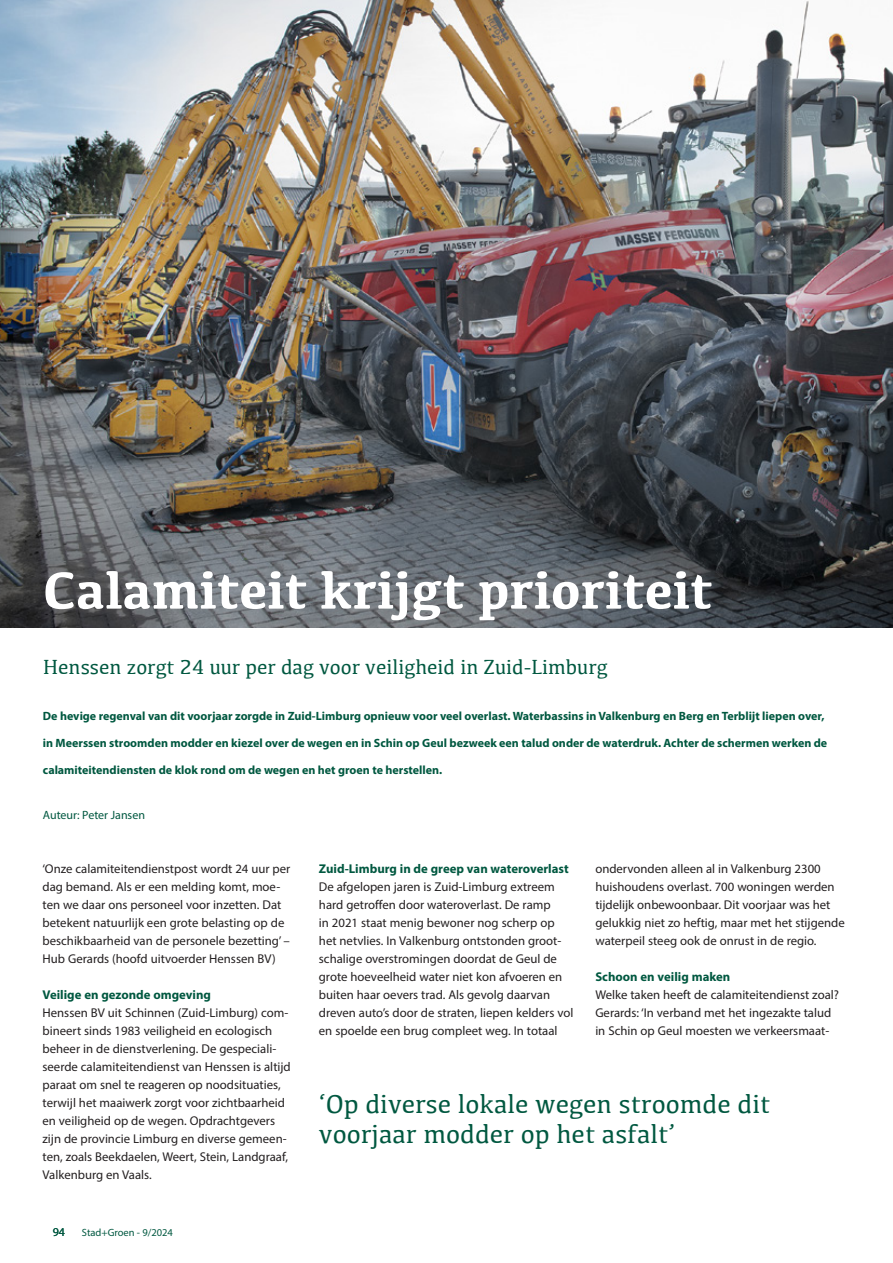
<style>
.page{position:relative;width:893px;height:1263px;background:#fff}
.page>*{position:absolute;margin:0;border:0;box-sizing:border-box;transform-origin:0 0}
.t1{font:700 54px "Kefa";color:#fff}
.t2{font:27px/30px "Kefa";color:#005840}
.t3{font:21px "Kefa";color:#005840}
.t4{font:12.75px/18px "Myriad Pro";color:#231f20}
.t5{font:700 12.75px "Myriad Pro";color:#005840}
.t6{font:700 12px "Myriad Pro";color:#005840}
.t7{font:12px "Myriad Pro";color:#005840}
.t8{font:10.5px "Myriad Pro";color:#005840}
</style>
<div class="page">
<img style="left:0;top:0;width:893px;height:627px">
<h1 class="t1" style="left:43px;top:554px;width:671px">Calamiteit krijgt prioriteit</h1>
<h3 class="t3" style="left:43px;top:653px;width:566px">Henssen zorgt 24 uur per dag voor veiligheid in Zuid-Limburg</h3>
<p class="t6" style="left:43px;top:708px;width:783px">De hevige regenval van dit voorjaar zorgde in Zuid-Limburg opnieuw voor veel overlast. Waterbassins in Valkenburg en Berg en Terblijt liepen over,</p>
<p class="t6" style="left:43px;top:735px;width:786px">in Meerssen stroomden modder en kiezel over de wegen en in Schin op Geul bezweek een talud onder de waterdruk. Achter de schermen werken de</p>
<p class="t6" style="left:43px;top:762px;width:401px">calamiteitendiensten de klok rond om de wegen en het groen te herstellen.</p>
<p class="t7" style="left:43px;top:808px;width:104px">Auteur: Peter Jansen</p>
<p class="t4" style="left:43px;top:860px;width:249px">‘Onze calamiteitendienstpost wordt 24 uur per dag bemand. Als er een melding komt, moe&shy;ten we daar ons personeel voor inzetten. Dat betekent natuurlijk een grote belasting op de beschikbaarheid van de personele bezetting’ – Hub Gerards (hoofd uitvoerder Henssen BV)</p>
<p class="t5" style="left:43px;top:986px;width:170px">Veilige en gezonde omgeving</p>
<p class="t4" style="left:43px;top:1004px;width:250px">Henssen BV uit Schinnen (Zuid-Limburg) com&shy;bineert sinds 1983 veiligheid en ecologisch beheer in de dienstverlening. De gespeciali&shy;seerde calamiteitendienst van Henssen is altijd paraat om snel te reageren op noodsituaties, terwijl het maaiwerk zorgt voor zichtbaarheid en veiligheid op de wegen. Opdrachtgevers zijn de provincie Limburg en diverse gemeen&shy;ten, zoals Beekdaelen, Weert, Stein, Landgraaf, Valkenburg en Vaals.</p>
<p class="t7" style="left:53px;top:1224px;width:14px">94</p>
<p class="t8" style="left:82px;top:1226px;width:93px">Stad+Groen - 9/2024</p>
<p class="t5" style="left:319px;top:860px;width:251px">Zuid-Limburg in de greep van wateroverlast</p>
<p class="t4" style="left:319px;top:878px;width:256px">De afgelopen jaren is Zuid-Limburg extreem hard getroffen door wateroverlast. De ramp<br>in 2021 staat menig bewoner nog scherp op het netvlies. In Valkenburg ontstonden groot&shy;schalige overstromingen doordat de Geul de grote hoeveelheid water niet kon afvoeren en buiten haar oevers trad. Als gevolg daarvan dreven auto’s door de straten, liepen kelders vol en spoelde een brug compleet weg. In totaal</p>
<p class="t4" style="left:595px;top:860px;width:251px">ondervonden alleen al in Valkenburg 2300 huishoudens overlast. 700 woningen werden tijdelijk onbewoonbaar. Dit voorjaar was het gelukkig niet zo heftig, maar met het stijgende waterpeil steeg ook de onrust in de regio.</p>
<p class="t5" style="left:595px;top:968px;width:136px">Schoon en veilig maken</p>
<p class="t4" style="left:595px;top:986px;width:245px">Welke taken heeft de calamiteitendienst zoal?<br>Gerards: ‘In verband met het ingezakte talud in Schin op Geul moesten we verkeersmaat-</p>
<h2 class="t2" style="left:319px;top:1087px;width:453px">‘Op diverse lokale wegen stroomde dit voorjaar modder op het asfalt’</h2>
</div>
